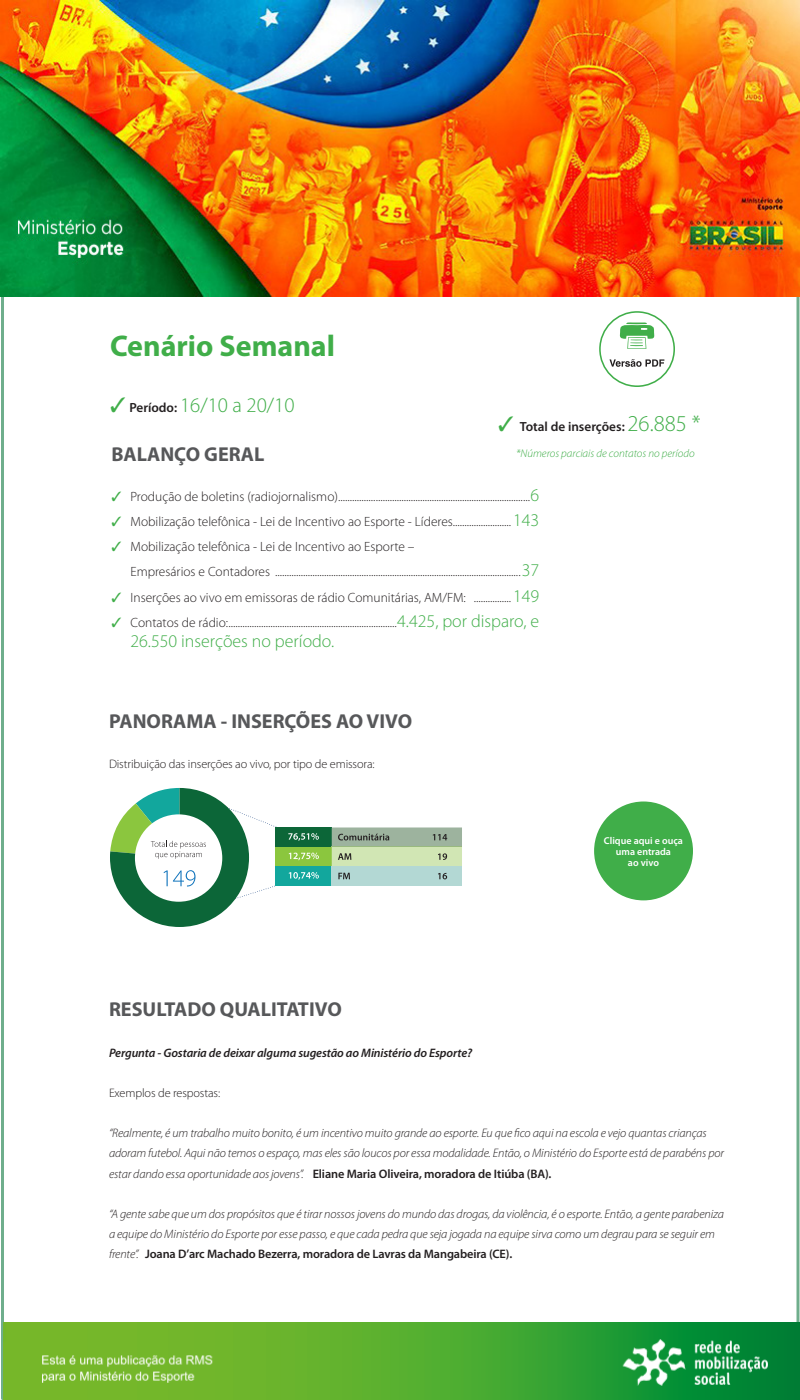
<style>
.page{position:relative;width:800px;height:1400px;background:#fff}
.page>*{position:absolute;margin:0;border:0;box-sizing:border-box;transform-origin:0 0}
.t1{font:700 30px "Myriad Pro";color:#40ae49}
.t2{font:300 20.8px "Myriad Pro";color:#40ae49}
.t3{font:700 20.2px "Myriad Pro";color:#57585a}
.t4{font:300 17.9px "Myriad Pro";color:#40ae49}
.t5{font:300 13.4px "Myriad Pro";color:#231f20}
.t6{font:600 13.3px "Myriad Pro";color:#231f20}
.assinatura_depoiment{font:italic 300 12.3px/20.2px "Myriad Pro";letter-spacing:-.01em;color:#231f20}
.assinatura_depoiment-2{font:300 12.3px "Myriad Pro";letter-spacing:-.01em;color:#231f20}
.assinatura_depoiment-3{font:italic 600 12.3px "Myriad Pro";letter-spacing:-.01em;color:#231f20}
.t7{font:italic 300 11.2px "Myriad Pro";color:#40ae49}
.t8{font:600 10px/11px "Myriad Pro";color:#fff;text-align:center}
.s1{font-weight:600;font-size:13.3px;color:#231f20}
.s2{color:#40ae49}
.s3{font-weight:300;font-size:22.7px;color:#40ae49}
.s4{font-size:17.9px;color:#40ae49}
.s5{font-weight:600;font-style:normal}
</style>
<div class="page">
<div style="left:594px;top:802px;width:99px;height:98px;background:#40ae49;border-radius:50%"></div>
<div style="left:599px;top:311px;width:76px;height:76px;border:2px solid #40ae49;border-radius:50%"></div>
<svg style="left:620px;top:322px;width:34px;height:27px"></svg>
<svg style="left:609px;top:359px;width:55px;height:8px"></svg>
<img style="left:0;top:0;width:800px;height:296px">
<img style="left:3px;top:1322px;width:797px;height:78px">
<div style="left:275px;top:828px;width:57px;height:19px;background:#0c6638"></div>
<div style="left:275px;top:847px;width:57px;height:19px;background:#8bc63e"></div>
<div style="left:275px;top:866px;width:57px;height:20px;background:#12a79d"></div>
<div style="left:332px;top:866px;width:130px;height:20px;background:#b3d8d4"></div>
<svg style="left:332px;top:828px;width:130px;height:38px;background:#b0c5a2"></svg>
<svg style="left:338px;top:873px;width:12px;height:6px"></svg>
<svg style="left:438px;top:873px;width:9px;height:6px"></svg>
<svg style="left:110px;top:788px;width:209px;height:139px"></svg>
<p class="t1" style="left:110px;top:329px;width:227px">Cenário Semanal</p>
<p class="t2" style="left:110px;top:393px;width:186px">✓ <span class="s1">Período:</span> 16/10 a 20/10</p>
<p class="t6" style="left:498px;top:419px;width:204px"><span class="s2">✓</span> Total de inserções: <span class="s3">26.885 *</span></p>
<p class="t3" style="left:111px;top:443px;width:155px">BALANÇO GERAL</p>
<p class="t7" style="left:516px;top:447px;width:180px">*Números parciais de contatos no período</p>
<p class="t5" style="left:111px;top:489px;width:429px"><span class="s2">✓</span> Produção de boletins (radiojornalismo)..................................................................................<span class="s4">6</span></p>
<p class="t5" style="left:111px;top:514px;width:429px"><span class="s2">✓</span> Mobilização telefônica - Lei de Incentivo ao Esporte - Líderes.........................<span class="s4">143</span></p>
<p class="t5" style="left:111px;top:539px;width:305px"><span class="s2">✓</span> Mobilização telefônica - Lei de Incentivo ao Esporte –</p>
<p class="t5" style="left:130px;top:565px;width:410px">Empresários e Contadores .........................................................................................................<span class="s4">37</span></p>
<p class="t5" style="left:111px;top:590px;width:429px"><span class="s2">✓</span> Inserções ao vivo em emissoras de rádio Comunitárias, AM/FM: ................<span class="s4">149</span></p>
<p class="t5" style="left:111px;top:615px;width:429px"><span class="s2">✓</span> Contatos de rádio:........................................................................<span class="s4">4.425, por disparo, e</span></p>
<p class="t4" style="left:130px;top:631px;width:205px">26.550 inserções no período.</p>
<p class="t3" style="left:109px;top:710px;width:305px">PANORAMA - INSERÇÕES AO VIVO</p>
<p class="assinatura_depoiment-2" style="left:109px;top:757px;width:267px">Distribuição das inserções ao vivo, por tipo de emissora:</p>
<p class="t8" style="left:604px;top:836px;width:81px">Clique aqui e ouça uma entrada<br>ao vivo</p>
<p class="t3" style="left:109px;top:998px;width:234px">RESULTADO QUALITATIVO</p>
<p class="assinatura_depoiment-3" style="left:109px;top:1046px;width:365px">Pergunta - Gostaria de deixar alguma sugestão ao Ministério do Esporte?</p>
<p class="assinatura_depoiment-2" style="left:109px;top:1086px;width:113px">Exemplos de respostas:</p>
<p class="assinatura_depoiment" style="left:109px;top:1123px;width:616px">“Realmente, é um trabalho muito bonito, é um incentivo muito grande ao esporte. Eu que fico aqui na escola e vejo quantas crianças adoram futebol. Aqui não temos o espaço, mas eles são loucos por essa modalidade. Então, o Ministério do Esporte está de parabéns por estar dando essa oportunidade aos jovens”. <span class="s5">Eliane Maria Oliveira, moradora de Itiúba (BA).</span></p>
<p class="assinatura_depoiment" style="left:109px;top:1204px;width:616px">“A gente sabe que um dos propósitos que é tirar nossos jovens do mundo das drogas, da violência, é o esporte. Então, a gente parabeniza a equipe do Ministério do Esporte por esse passo, e que cada pedra que seja jogada na equipe sirva como um degrau para se seguir em frente”. <span class="s5">Joana D’arc Machado Bezerra, moradora de Lavras da Mangabeira (CE).</span></p>
</div>
